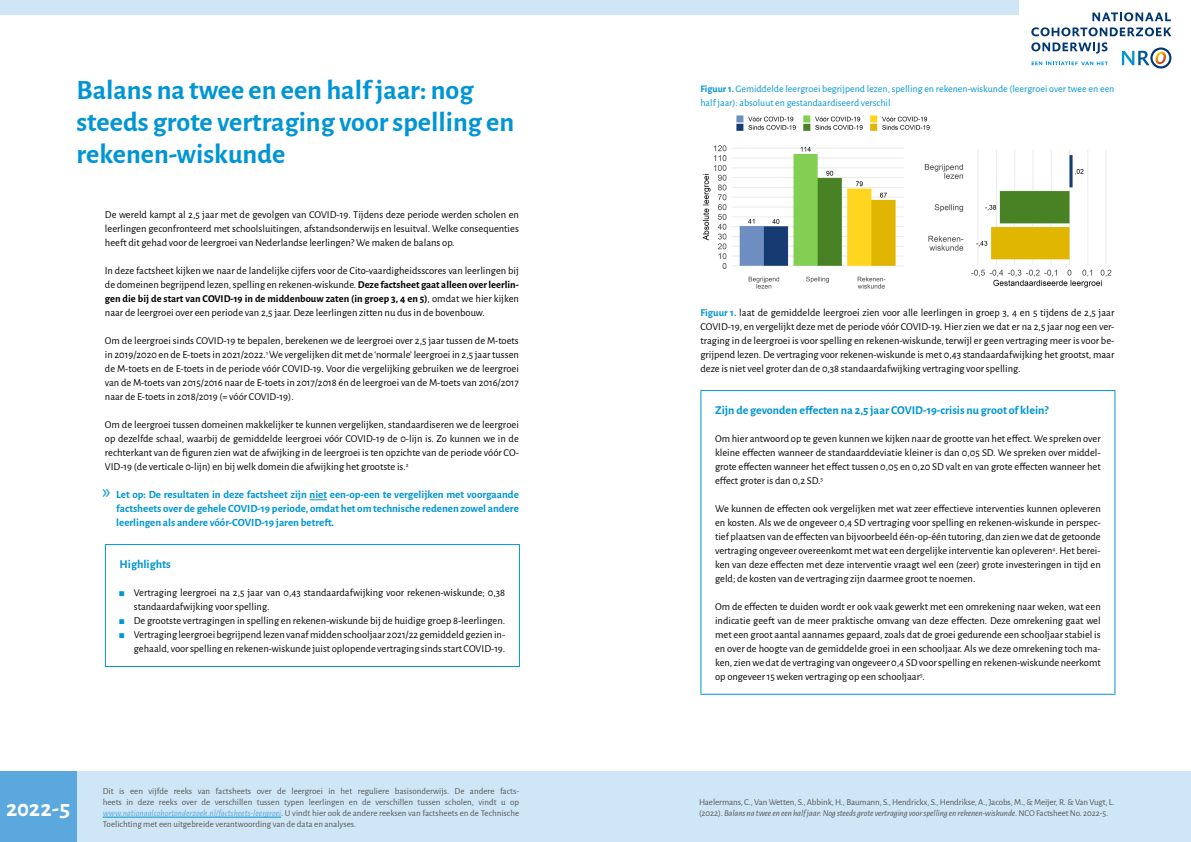
<style>
.page{position:relative;width:1191px;height:842px;background:#fff}
.page>*{position:absolute;margin:0;border:0;box-sizing:border-box;transform-origin:0 0}
.t1{font:700 28px/32px "Alegreya Sans";color:#0095d4}
.t2{font:700 24px "Alegreya Sans";color:#fff}
.t3{font:700 12px "Alegreya Sans";color:#0095d4}
.t4{font:700 11px/14px "Alegreya Sans";color:#0095d4;text-align:justify}
.t5{font:10.5px/14px "Alegreya Sans";color:#000;text-align:justify}
.t6{font:10px/14px "Alegreya Sans";color:#0095d4}
.t7{font:9px/11px "Alegreya Sans";letter-spacing:-.01em;color:#575756;text-align:justify}
.s1{font-weight:700}
.s2{font-family:"Myriad Pro";font-weight:400;font-size:20px}
.s3{color:#0095d4}
.s4{font-weight:700;color:#0095d4}
.s5{font-style:italic;color:#5aa8de}
.s6{font-style:italic}
</style>
<div class="page">
<div style="left:0;top:0;width:1191px;height:14px;background:#cee6f6"></div>
<div style="left:1019px;top:0;width:172px;height:92px;background:#fff"></div>
<svg style="left:1122px;top:47px;width:49px;height:21px"></svg>
<svg style="left:1031px;top:62px;width:76px;height:3px"></svg>
<svg style="left:1092px;top:12px;width:78px;height:9px"></svg>
<svg style="left:1031px;top:27px;width:140px;height:9px"></svg>
<svg style="left:1031px;top:42px;width:76px;height:12px"></svg>
<div style="left:0;top:771px;width:1191px;height:71px;background:#cee6f6"></div>
<hr style="left:103px;top:817px;width:178px;height:1px;background:#0095d4">
<div style="left:0;top:771px;width:77px;height:71px;background:#5aa8de"></div>
<svg style="left:309px;top:499px;width:18px;height:1px"></svg>
<hr style="left:105px;top:544px;width:415px;height:1px;background:#0095d4">
<hr style="left:105px;top:545px;width:1px;height:121px;background:#0095d4">
<hr style="left:519px;top:545px;width:1px;height:121px;background:#0095d4">
<hr style="left:105px;top:666px;width:415px;height:1px;background:#0095d4">
<img style="left:702px;top:115px;width:410px;height:174px">
<hr style="left:700px;top:390px;width:415px;height:1px;background:#0095d4">
<hr style="left:700px;top:391px;width:1px;height:303px;background:#0095d4">
<hr style="left:1114px;top:391px;width:1px;height:303px;background:#0095d4">
<hr style="left:700px;top:694px;width:415px;height:1px;background:#0095d4">
<h1 class="t1" style="left:77px;top:72px;width:439px">Balans na twee en een half jaar: nog steeds grote vertraging voor spelling en rekenen-wiskunde</h1>
<p class="t5" style="left:105px;top:207px;width:415px">De wereld kampt al 2,5 jaar met de gevolgen van COVID-19. Tijdens deze periode werden scholen en leerlingen geconfronteerd met schoolsluitingen, afstandsonderwijs en lesuitval. Welke consequenties heeft dit gehad voor de leergroei van Nederlandse leerlingen? We maken de balans op.</p>
<p class="t5" style="left:105px;top:263px;width:415px">In deze factsheet kijken we naar de landelijke cijfers voor de Cito-vaardigheidsscores van leerlingen bij de domeinen begrijpend lezen, spelling en rekenen-wiskunde. <span class="s1">Deze factsheet gaat alleen over leerlin&shy;gen die bij de start van COVID-19 in de middenbouw zaten (in groep 3, 4 en 5)</span>, omdat we hier kijken naar de leergroei over een periode van 2,5 jaar. Deze leerlingen zitten nu dus in de bovenbouw.</p>
<p class="t5" style="left:105px;top:333px;width:415px">Om de leergroei sinds COVID-19 te bepalen, berekenen we de leergroei over 2,5 jaar tussen de M-toets in 2019/2020 en de E-toets in 2021/2022.<sup>1</sup> We vergelijken dit met de ‘normale’ leergroei in 2,5 jaar tussen de M-toets en de E-toets in de periode vóór COVID-19. Voor die vergelijking gebruiken we de leergroei van de M-toets van 2015/2016 naar de E-toets in 2017/2018 én de leergroei van de M-toets van 2016/2017 naar de E-toets in 2018/2019 (= vóór COVID-19).</p>
<p class="t5" style="left:105px;top:417px;width:415px">Om de leergroei tussen domeinen makkelijker te kunnen vergelijken, standaardiseren we de leergroei op dezelfde schaal, waarbij de gemiddelde leergroei vóór COVID-19 de 0-lijn is. Zo kunnen we in de rechterkant van de figuren zien wat de afwijking in de leergroei is ten opzichte van de periode vóór CO-VID-19 (de verticale 0-lijn) en bij welk domein die afwijking het grootste is.<sup>2</sup></p>
<p class="t4" style="left:116px;top:487px;width:404px;text-indent:-14px"><span class="s2">»</span> Let op: De resultaten in deze factsheet zijn niet een-op-een te vergelijken met voorgaande factsheets over de gehele COVID-19 periode, omdat het om technische redenen zowel andere leerlingen als andere vóór-COVID-19 jaren betreft.</p>
<p class="t3" style="left:120px;top:556px;width:53px">Highlights</p>
<p class="t5" style="left:120px;top:585px;width:387px"><span class="s3">◼</span> Vertraging leergroei na 2,5 jaar van 0,43 standaardafwijking voor rekenen-wiskunde; 0,38</p>
<p class="t5" style="left:134px;top:599px;width:137px">standaardafwijking voor spelling.</p>
<p class="t5" style="left:120px;top:613px;width:387px"><span class="s3">◼</span> De grootste vertragingen in spelling en rekenen-wiskunde bij de huidige groep 8-leerlingen.</p>
<p class="t5" style="left:120px;top:627px;width:387px"><span class="s3">◼</span> Vertraging leergroei begrijpend lezen vanaf midden schooljaar 2021/22 gemiddeld gezien in-</p>
<p class="t5" style="left:134px;top:641px;width:373px">gehaald, voor spelling en rekenen-wiskunde juist oplopende vertraging sinds start COVID-19.</p>
<p class="t6" style="left:700px;top:81px;width:415px"><span class="s1">Figuur 1.</span> Gemiddelde leergroei begrijpend lezen, spelling en rekenen-wiskunde (leergroei over twee en een half jaar): absoluut en gestandaardiseerd verschil</p>
<p class="t5" style="left:700px;top:305px;width:415px"><span class="s4">Figuur 1.</span> laat de gemiddelde leergroei zien voor alle leerlingen in groep 3, 4 en 5 tijdens de 2,5 jaar COVID-19, en vergelijkt deze met de periode vóór COVID-19. Hier zien we dat er na 2,5 jaar nog een ver&shy;traging in de leergroei is voor spelling en rekenen-wiskunde, terwijl er geen vertraging meer is voor be&shy;grijpend lezen. De vertraging voor rekenen-wiskunde is met 0,43 standaardafwijking het grootst, maar deze is niet veel groter dan de 0,38 standaardafwijking vertraging voor spelling.</p>
<p class="t3" style="left:715px;top:402px;width:335px">Zijn de gevonden effecten na 2,5 jaar COVID-19-crisis nu groot of klein?</p>
<p class="t5" style="left:715px;top:431px;width:387px">Om hier antwoord op te geven kunnen we kijken naar de grootte van het effect. We spreken over kleine effecten wanneer de standaarddeviatie kleiner is dan 0,05 SD. We spreken over middel&shy;grote effecten wanneer het effect tussen 0,05 en 0,20 SD valt en van grote effecten wanneer het effect groter is dan 0,2 SD.<sup>3</sup></p>
<p class="t5" style="left:715px;top:501px;width:387px">We kunnen de effecten ook vergelijken met wat zeer effectieve interventies kunnen opleveren en kosten. Als we de ongeveer 0,4 SD vertraging voor spelling en rekenen-wiskunde in perspec&shy;tief plaatsen van de effecten van bijvoorbeeld één-op-één tutoring, dan zien we dat de getoonde vertraging ongeveer overeenkomt met wat een dergelijke interventie kan opleveren<sup>4</sup>. Het berei&shy;ken van deze effecten met deze interventie vraagt wel een (zeer) grote investeringen in tijd en geld; de kosten van de vertraging zijn daarmee groot te noemen.</p>
<p class="t5" style="left:715px;top:599px;width:387px">Om de effecten te duiden wordt er ook vaak gewerkt met een omrekening naar weken, wat een indicatie geeft van de meer praktische omvang van deze effecten. Deze omrekening gaat wel met een groot aantal aannames gepaard, zoals dat de groei gedurende een schooljaar stabiel is en over de hoogte van de gemiddelde groei in een schooljaar. Als we deze omrekening toch ma&shy;ken, zien we dat de vertraging van ongeveer 0,4 SD voor spelling en rekenen-wiskunde neerkomt op ongeveer 15 weken vertraging op een schooljaar<sup>5</sup>.</p>
<p class="t7" style="left:103px;top:785px;width:418px">Dit is een vijfde reeks van factsheets over de leergroei in het reguliere basisonderwijs. De andere facts&shy;heets in deze reeks over de verschillen tussen typen leerlingen en de verschillen tussen scholen, vindt u op <span class="s5">www.nationaalcohortonderzoek.nl/factsheets-leergroei</span>. U vindt hier ook de andere reeksen van factsheets en de Technische Toelichting met een uitgebreide verantwoording van de data en analyses.</p>
<h2 class="t2" style="left:6px;top:791px;width:66px">2022-5</h2>
<p class="t7" style="left:699px;top:796px;width:417px">Haelermans, C., Van Wetten, S., Abbink, H., Baumann, S., Hendrickx, S., Hendrikse, A., Jacobs, M., &amp; Meijer, R. &amp; Van Vugt, L. (2022). <span class="s6">Balans na twee en een half jaar: Nog steeds grote vertraging voor spelling en rekenen-wiskunde</span>. NCO Factsheet No. 2022-5.</p>
</div>
